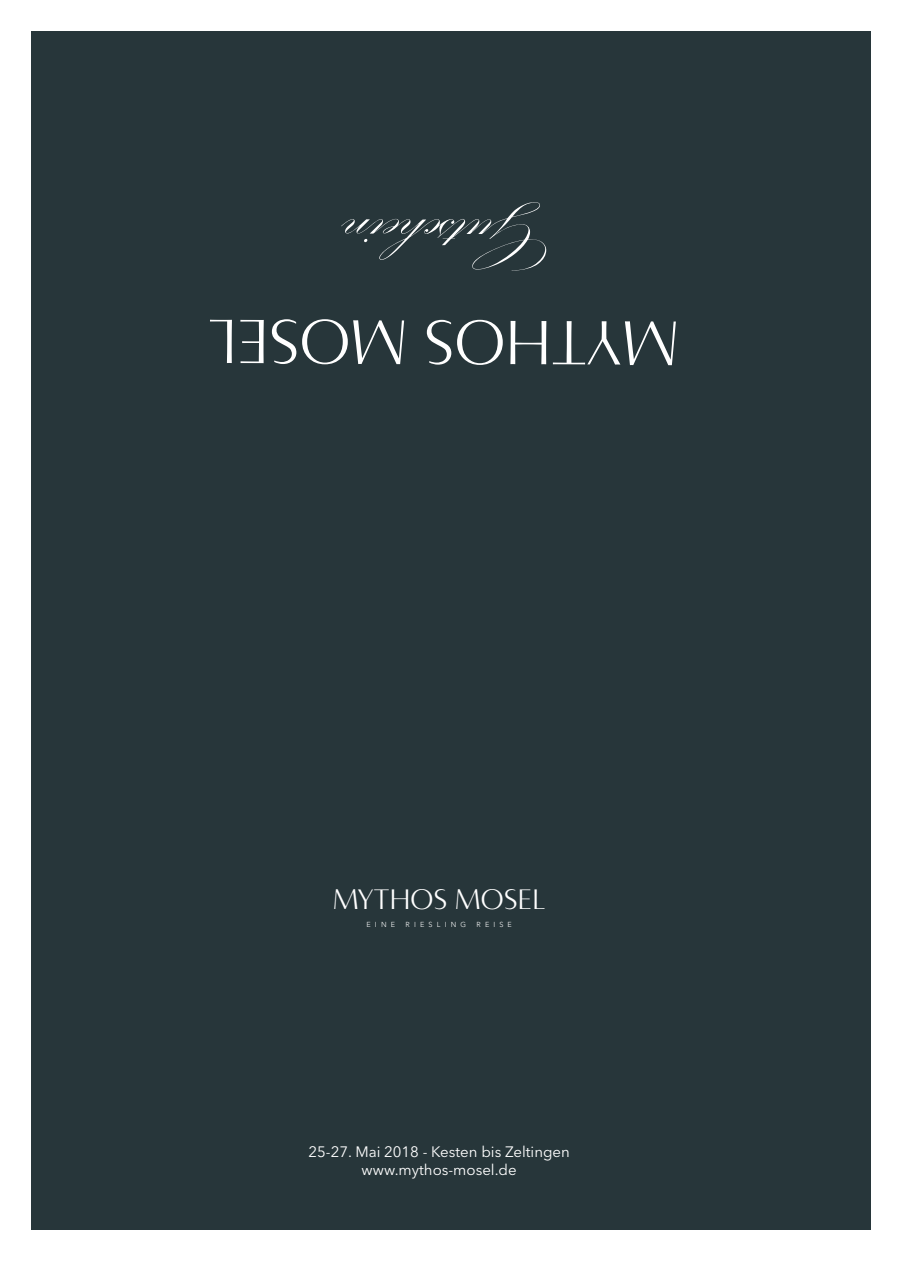
<style>
.page{position:relative;width:902px;height:1263px;background:#fff}
.page>*{position:absolute;margin:0;border:0;box-sizing:border-box;transform-origin:0 0}
.t1{font:75px "Kunstler Script";color:#fff}
.t2{font:300 60px "Accent Graphic";letter-spacing:-.005em;color:#fff}
.t3{font:300 27.15px "Accent Graphic";color:#fff}
.t4{font:15px/18px "Avenir Next LT Pro";color:#fff;text-align:center}
.t5{font:300 7.2px "Avenir";letter-spacing:.58em;color:#fff}
</style>
<div class="page">
<div style="left:31px;top:31px;width:839px;height:1198px;background:#27363a"></div>
<p class="t1" style="left:565px;top:282px;width:223px;rotate:-180deg">Gutschein</p>
<p class="t2" style="left:679px;top:380px;width:474px;rotate:-180deg">MYTHOS MOSEL</p>
<p class="t3" style="left:333px;top:878px;width:214px">MYTHOS MOSEL</p>
<p class="t5" style="left:366px;top:920px;width:30px">EINE</p>
<p class="t5" style="left:405px;top:920px;width:62px">RIESLING</p>
<p class="t5" style="left:476px;top:920px;width:37px">REISE</p>
<p class="t4" style="left:308px;top:1143px;width:263px">25-27. Mai 2018 - Kesten bis Zeltingen www.mythos-mosel.de</p>
</div>
